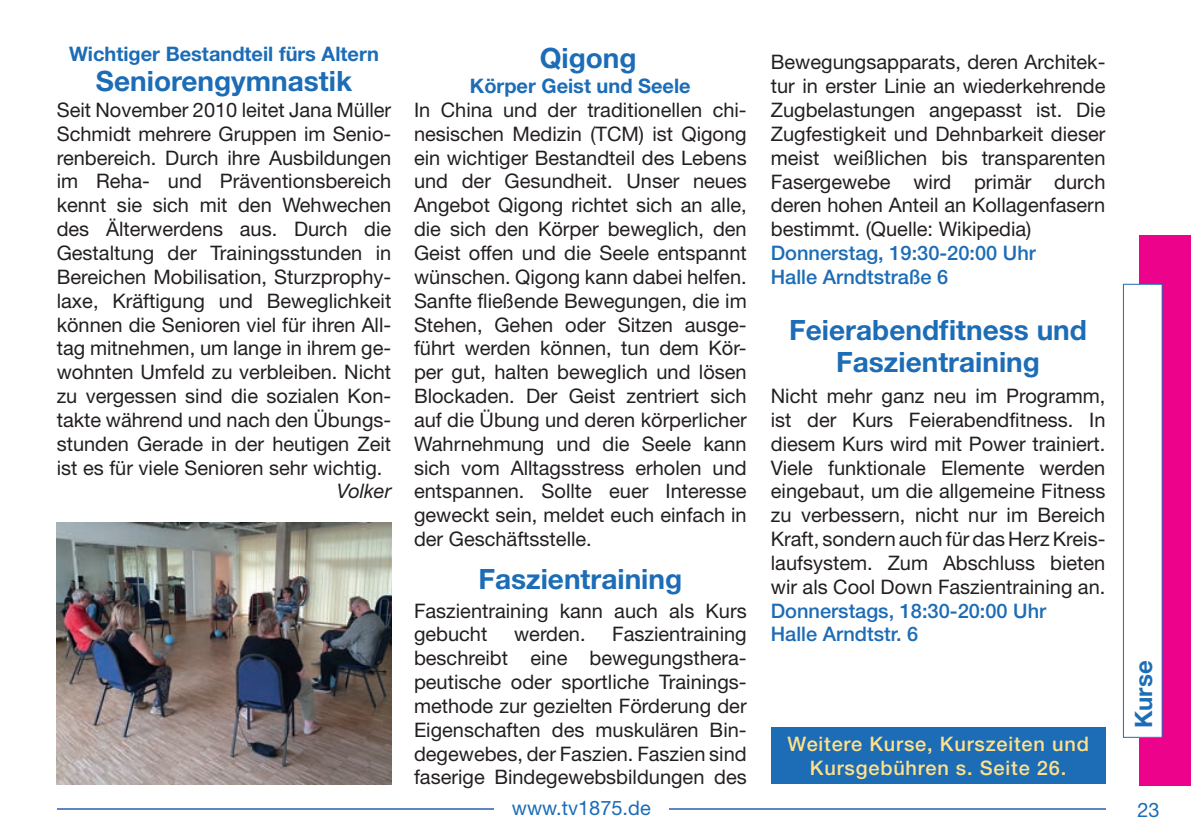
<style>
.page{position:relative;width:1191px;height:840px;background:#fff}
.page>*{position:absolute;margin:0;border:0;box-sizing:border-box;transform-origin:0 0}
.t1{font:700 28px/32px "Helvetica Neue LT";color:#1c6cb6;text-align:center}
.t2{font:700 24px "Helvetica Neue LT";color:#1c6cb6}
.t3{font:20px/23.8px "Helvetica Neue LT";color:#231f20;text-align:justify}
.t4{font:500 20px/23.8px "Helvetica Neue LT";color:#1c6cb6}
.t5{font:700 20px "Helvetica Neue LT";color:#1c6cb6}
.t6{font:500 20px/23.8px "Helvetica Neue LT";letter-spacing:.04em;color:#ffe189;text-align:center}
.t7{font:20px "Helvetica Neue LT";color:#1c6cb6}
.t8{font:italic 20px "Helvetica Neue LT";color:#231f20}
</style>
<div class="page">
<div style="left:1140px;top:235px;width:51px;height:550px;background:#ed028c"></div>
<div style="left:1123px;top:284px;width:39px;height:453px;background:#fff"></div>
<div style="left:1123px;top:283px;width:39px;height:454px;border:1px solid #1c6cb6"></div>
<hr style="left:57px;top:807px;width:436px;height:1px;background:#6185c4">
<hr style="left:669px;top:807px;width:437px;height:1px;background:#6185c4">
<div style="left:771px;top:726px;width:334px;height:57px;background:#1c6cb6"></div>
<img style="left:57px;top:522px;width:334px;height:261px">
<p class="t5" style="left:69px;top:41px;width:311px">Wichtiger Bestandteil fürs Altern</p>
<h1 class="t1" style="left:96px;top:64px;width:258px">Seniorengymnastik</h1>
<p class="t3" style="left:57px;top:98px;width:336px">Seit November 2010 leitet Jana Müller Schmidt mehrere Gruppen im Senio&shy;renbereich. Durch ihre Ausbildungen im Reha- und Präventionsbereich kennt sie sich mit den Wehwechen des Älterwerdens aus. Durch die Gestaltung der Trainingsstunden in Bereichen Mobilisation, Sturzprophy&shy;laxe, Kräftigung und Beweglichkeit können die Senioren viel für ihren All&shy;tag mitnehmen, um lange in ihrem ge&shy;wohnten Umfeld zu verbleiben. Nicht zu vergessen sind die sozialen Kon&shy;takte während und nach den Übungs&shy;stunden Gerade in der heutigen Zeit ist es für viele Senioren sehr wichtig.</p>
<p class="t8" style="left:337px;top:479px;width:56px">Volker</p>
<h1 class="t1" style="left:539px;top:41px;width:98px">Qigong</h1>
<p class="t5" style="left:470px;top:73px;width:222px">Körper Geist und Seele</p>
<p class="t3" style="left:414px;top:98px;width:334px">In China und der traditionellen chi&shy;nesischen Medizin (TCM) ist Qigong ein wichtiger Bestandteil des Lebens und der Gesundheit. Unser neues Angebot Qigong richtet sich an alle, die sich den Körper beweglich, den Geist offen und die Seele entspannt wünschen. Qigong kann dabei helfen.<br>Sanfte fließende Bewegungen, die im Stehen, Gehen oder Sitzen ausge&shy;führt werden können, tun dem Kör&shy;per gut, halten beweglich und lösen Blockaden. Der Geist zentriert sich auf die Übung und deren körperlicher Wahrnehmung und die Seele kann sich vom Alltagsstress erholen und entspannen. Sollte euer Interesse geweckt sein, meldet euch einfach in der Geschäftsstelle.</p>
<h1 class="t1" style="left:478px;top:562px;width:205px">Faszientraining</h1>
<p class="t3" style="left:414px;top:598px;width:334px">Faszientraining kann auch als Kurs gebucht</p>
<p class="t3" style="left:414px;top:621px;width:334px;text-indent:198px">Faszientraining beschreibt eine bewegungsthera&shy;peutische oder sportliche Trainings&shy;methode zur gezielten Förderung der Eigenschaften des muskulären Bin&shy;degewebes, der Faszien. Faszien sind faserige Bindegewebsbildungen des</p>
<p class="t3" style="left:514px;top:621px;width:73px">werden.</p>
<p class="t7" style="left:512px;top:795px;width:140px">www.tv1875.de</p>
<p class="t3" style="left:771px;top:50px;width:336px">Bewegungsapparats, deren Architek&shy;tur in erster Linie an wiederkehrende Zugbelastungen angepasst ist. Die Zugfestigkeit und Dehnbarkeit dieser meist weißlichen bis transparenten Fasergewebe wird primär durch deren hohen Anteil an Kollagenfasern bestimmt. (Quelle: Wikipedia)</p>
<p class="t4" style="left:771px;top:241px;width:266px">Donnerstag, 19:30-20:00 Uhr<br>Halle Arndtstraße 6</p>
<h1 class="t1" style="left:789px;top:313px;width:299px">Feierabendfitness und<br>Faszientraining</h1>
<p class="t3" style="left:771px;top:383px;width:336px">Nicht mehr ganz neu im Programm, ist der Kurs Feierabendfitness. In diesem Kurs wird mit Power trainiert.<br>Viele funktionale Elemente werden eingebaut, um die allgemeine Fitness zu verbessern, nicht nur im Bereich Kraft, sondern auch für das Herz Kreis&shy;laufsystem. Zum Abschluss bieten wir als Cool Down Faszientraining an.</p>
<p class="t4" style="left:771px;top:598px;width:277px">Donnerstags, 18:30-20:00 Uhr<br>Halle Arndtstr. 6</p>
<p class="t6" style="left:787px;top:731px;width:303px">Weitere Kurse, Kurszeiten und<br>Kursgebühren s. Seite 26.</p>
<p class="t2" style="left:1128px;top:728px;width:69px;rotate:-90deg">Kurse</p>
<p class="t7" style="left:1137px;top:797px;width:24px">23</p>
</div>
